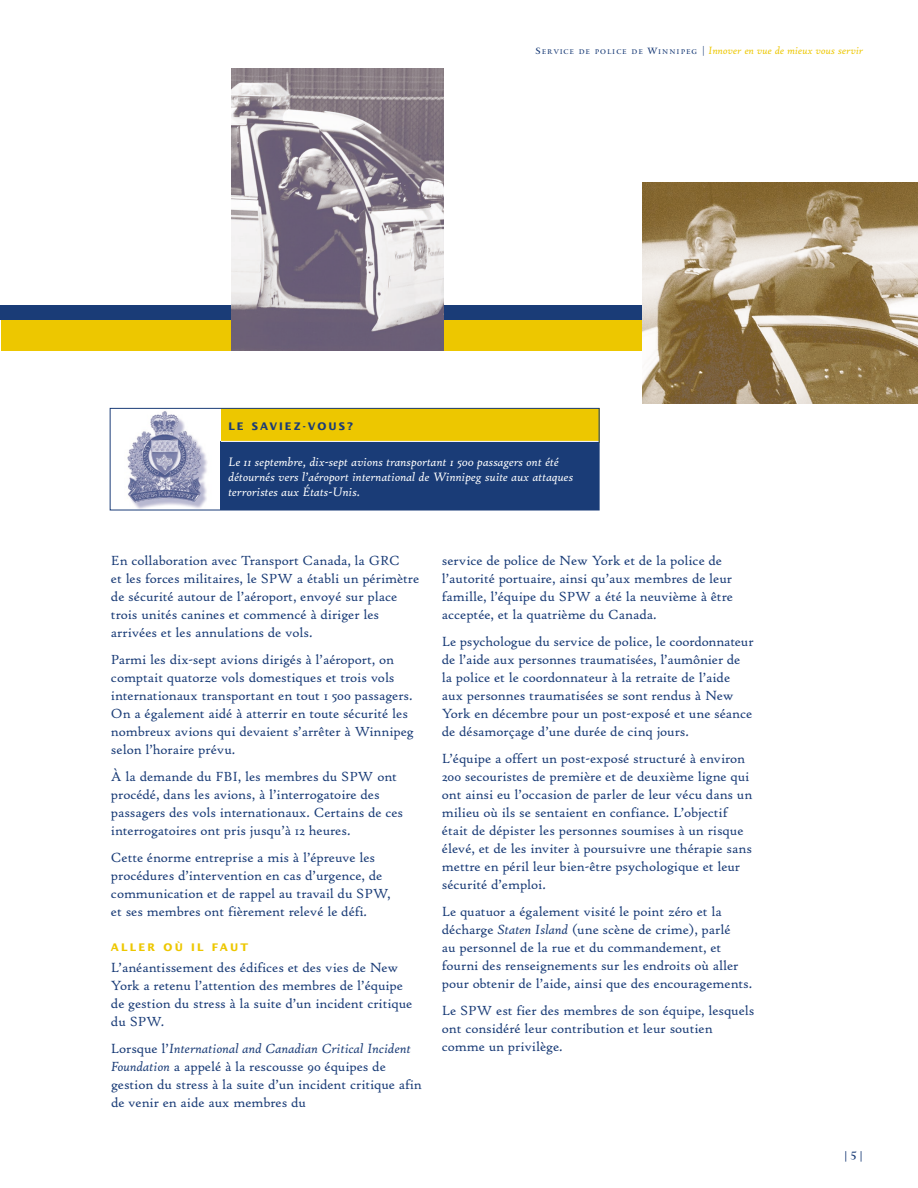
<style>
.page{position:relative;width:918px;height:1188px;background:#fff}
.page>*{position:absolute;margin:0;border:0;box-sizing:border-box;transform-origin:0 0}
.t1{font:14.25px/18px "Hightower Text Roman";letter-spacing:-.005em;color:#1a3c77}
.t2{font:italic 14.25px "Hightower Text";letter-spacing:-.005em;color:#1a3c77}
.t3{font:italic 13.2px/15px "Hightower Text";letter-spacing:-.005em;color:#fff}
.t4{font:italic 11.25px "Hightower Text";color:#edc700}
.t5{font:700 10.5px "Lucida Sans";letter-spacing:.19em;color:#1a3c77}
.t6{font:700 10.5px "Lucida Sans";letter-spacing:.205em;color:#edc700}
.t7{font:10.5px "Lucida Sans";color:#1a3c77}
.s1{font-family:"Mantinia";font-style:normal;font-size:9px;color:#1a3c77}
.s2{font-family:"Mantinia";font-style:normal;font-size:6.75px;color:#1a3c77}
.s3{font-size:10.5px;color:#1a3c77}
.s4{font-family:"Hightower Text Roman";font-style:normal}
.s5{font-family:"Hightower Text";font-style:italic}
.s6{font-family:"Mantinia"}
</style>
<div class="page">
<div style="left:1px;top:320px;width:917px;height:31px;background:#edc700"></div>
<div style="left:0;top:305px;width:918px;height:15px;background:#1a3c77"></div>
<div style="left:221px;top:408px;width:378px;height:34px;background:#edc700"></div>
<img style="left:127px;top:411px;width:81px;height:97px">
<div style="left:221px;top:442px;width:378px;height:68px;background:#1a3c77"></div>
<hr style="left:221px;top:441px;width:378px;height:1px;background:#fff">
<div style="left:110px;top:408px;width:490px;height:102px;border:1px solid #1a3c77"></div>
<img style="left:643px;top:182px;width:275px;height:221px">
<img style="left:232px;top:68px;width:212px;height:283px">
<hr style="left:0;top:320px;width:1px;height:31px;background:#edc700">
<p class="t4" style="left:536px;top:46px;width:329px"><span class="s1">S</span><span class="s2">ERVICE DE POLICE DE</span> <span class="s1">W</span><span class="s2">INNIPEG</span> <span class="s3">|</span> Innover en vue de mieux vous servir</p>
<p class="t5" style="left:228px;top:422px;width:126px">LE SAVIEZ-VOUS?</p>
<p class="t3" style="left:228px;top:455px;width:346px">Le 11 septembre, dix-sept avions transportant 1 500 passagers ont été détournés vers l’aéroport international de Winnipeg suite aux attaques terroristes aux États-Unis.</p>
<p class="t1" style="left:111px;top:553px;width:310px">En collaboration avec Transport Canada, la GRC<br>et les forces militaires, le SPW a établi un périmètre de sécurité autour de l’aéroport, envoyé sur place trois unités canines et commencé à diriger les arrivées et les annulations de vols.</p>
<p class="t1" style="left:111px;top:652px;width:304px">Parmi les dix-sept avions dirigés à l’aéroport, on comptait quatorze vols domestiques et trois vols internationaux transportant en tout 1 500 passagers.<br>On a également aidé à atterrir en toute sécurité les nombreux avions qui devaient s’arrêter à Winnipeg selon l’horaire prévu.</p>
<p class="t1" style="left:111px;top:769px;width:294px">À la demande du FBI, les membres du SPW ont procédé, dans les avions, à l’interrogatoire des passagers des vols internationaux. Certains de ces interrogatoires ont pris jusqu’à 12 heures.</p>
<p class="t1" style="left:111px;top:850px;width:281px">Cette énorme entreprise a mis à l’épreuve les procédures d’intervention en cas d’urgence, de communication et de rappel au travail du SPW, et ses membres ont fièrement relevé le défi.</p>
<p class="t6" style="left:111px;top:942px;width:139px">ALLER OÙ IL FAUT</p>
<p class="t1" style="left:111px;top:959px;width:303px">L’anéantissement des édifices et des vies de New York a retenu l’attention des membres de l’équipe de gestion du stress à la suite d’un incident critique du SPW.</p>
<p class="t2" style="left:111px;top:1042px;width:302px"><span class="s4">Lorsque l’</span>International and Canadian Critical Incident</p>
<p class="t1" style="left:111px;top:1058px;width:312px"><span class="s5">Foundation</span> a appelé à la rescousse 90 équipes de gestion du stress à la suite d’un incident critique afin de venir en aide aux membres du</p>
<p class="t1" style="left:442px;top:553px;width:293px">service de police de New York et de la police de l’autorité portuaire, ainsi qu’aux membres de leur famille, l’équipe du SPW a été la neuvième à être acceptée, et la quatrième du Canada.</p>
<p class="t1" style="left:442px;top:634px;width:313px">Le psychologue du service de police, le coordonnateur de l’aide aux personnes traumatisées, l’aumônier de la police et le coordonnateur à la retraite de l’aide aux personnes traumatisées se sont rendus à New York en décembre pour un post-exposé et une séance de désamorçage d’une durée de cinq jours.</p>
<p class="t1" style="left:442px;top:751px;width:312px">L’équipe a offert un post-exposé structuré à environ 200 secouristes de première et de deuxième ligne qui ont ainsi eu l’occasion de parler de leur vécu dans un milieu où ils se sentaient en confiance. L’objectif était de dépister les personnes soumises à un risque élevé, et de les inviter à poursuivre une thérapie sans mettre en péril leur bien-être psychologique et leur sécurité d’emploi.</p>
<p class="t1" style="left:442px;top:904px;width:312px">Le quatuor a également visité le point zéro et la décharge <span class="s5">Staten Island</span> (une scène de crime), parlé<br>au personnel de la rue et du commandement, et fourni des renseignements sur les endroits où aller pour obtenir de l’aide, ainsi que des encouragements.</p>
<p class="t1" style="left:442px;top:1003px;width:314px">Le SPW est fier des membres de son équipe, lesquels ont considéré leur contribution et leur soutien comme un privilège.</p>
<p class="t7" style="left:844px;top:1151px;width:20px">| <span class="s6">5</span> |</p>
</div>
